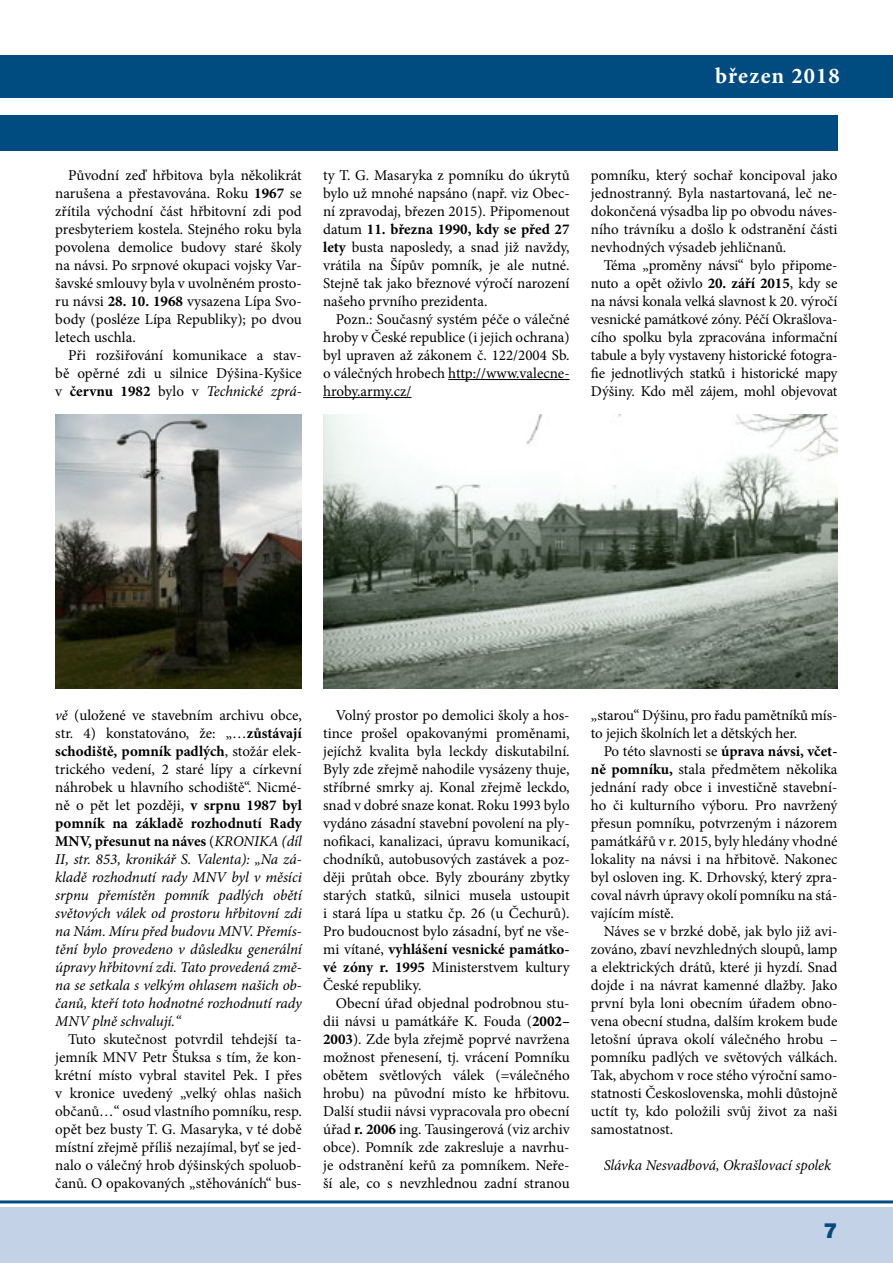
<style>
.page{position:relative;width:893px;height:1263px;background:#fff}
.page>*{position:absolute;margin:0;border:0;box-sizing:border-box;transform-origin:0 0}
.t1{font:700 22.5px "Minion Pro";letter-spacing:.05em;color:#fff}
.t2{font:900 21px "Helvetica Neue CE";color:#004b80}
.t3{font:15px/18px "Minion Pro";letter-spacing:-.005em;color:#000;text-align:justify}
.t4{font:italic 15px/18px "Minion Pro";letter-spacing:-.01em;color:#000;text-align:justify}
.s1{font-weight:700}
.s2{font-style:italic}
.s3{font-weight:700;font-style:normal}
.s4{font-style:normal}
</style>
<div class="page">
<div style="left:0;top:1208px;width:893px;height:55px;background:#c3d2e7"></div>
<div style="left:0;top:55px;width:893px;height:43px;background:#004b80"></div>
<hr style="left:0;top:1200px;width:893px;height:3px;background:#004b80">
<div style="left:0;top:115px;width:838px;height:35px;background:#004b80"></div>
<hr style="left:448px;top:379px;width:122px;height:1px;background:#000">
<hr style="left:323px;top:397px;width:88px;height:1px;background:#000">
<img style="left:56px;top:414px;width:246px;height:274px">
<img style="left:323px;top:414px;width:514px;height:274px">
<h1 class="t1" style="left:715px;top:60px;width:126px">březen 2018</h1>
<p class="t3" style="left:55px;top:166px;width:248px;text-indent:13px">Původní zeď hřbitova byla několikrát narušena a přestavována. Roku <span class="s1">1967</span> se zřítila východní část hřbitovní zdi pod presbyteriem kostela. Stejného roku byla povolena demolice budovy staré školy na návsi. Po srpnové okupaci vojsky Var&shy;šavské smlouvy byla v uvolněném prosto&shy;ru návsi <span class="s1">28. 10. 1968</span> vysazena Lípa Svo&shy;body (posléze Lípa Republiky); po dvou letech uschla.</p>
<p class="t3" style="left:55px;top:346px;width:248px;text-indent:13px">Při rozšiřování komunikace a stav&shy;bě opěrné zdi u silnice Dýšina-Kyšice v <span class="s1">červnu 1982</span> bylo v <span class="s2">Technické zprá-</span></p>
<p class="t3" style="left:323px;top:166px;width:248px">ty T. G. Masaryka z pomníku do úkrytů bylo už mnohé napsáno (např. viz Obec&shy;ní zpravodaj, březen 2015). Připomenout datum <span class="s1">11. března 1990, kdy se před 27 lety</span> busta naposledy, a snad již navždy, vrátila na Šípův pomník, je ale nutné.<br>Stejně tak jako březnové výročí narození našeho prvního prezidenta.</p>
<p class="t3" style="left:323px;top:310px;width:248px;text-indent:13px">Pozn.: Současný systém péče o válečné hroby v České republice (i jejich ochrana) byl upraven až zákonem č. 122/2004 Sb. o válečných hrobech http://www.valecne&shy;hroby.army.cz/</p>
<p class="t3" style="left:591px;top:166px;width:248px">pomníku, který sochař koncipoval jako jednostranný. Byla nastartovaná, leč ne&shy;dokončená výsadba lip po obvodu náves&shy;ního trávníku a došlo k odstranění části nevhodných výsadeb jehličnanů.</p>
<p class="t3" style="left:591px;top:256px;width:248px;text-indent:13px">Téma „proměny návsi“ bylo připome&shy;nuto a opět oživlo <span class="s1">20. září 2015</span>, kdy se na návsi konala velká slavnost k 20. výročí vesnické památkové zóny. Péčí Okrašlova&shy;cího spolku byla zpracována informační tabule a byly vystaveny historické fotogra&shy;fie jednotlivých statků i historické mapy Dýšiny. Kdo měl zájem, mohl objevovat</p>
<p class="t3" style="left:55px;top:706px;width:248px"><span class="s2">vě</span> (uložené ve stavebním archivu obce, str. 4) konstatováno, že: „…<span class="s1">zůstávají schodiště, pomník padlých</span>, stožár elek&shy;trického vedení, 2 staré lípy a církevní náhrobek u hlavního schodiště“. Nicmé&shy;ně o pět let později, <span class="s1">v srpnu 1987 byl pomník na základě rozhodnutí Rady MNV</span></p>
<p class="t4" style="left:55px;top:832px;width:248px;text-indent:33px"><span class="s3">, přesunut na náves</span> <span class="s4">(</span>KRONIKA (díl II, str. 853, kronikář S. Valenta): „Na zá&shy;kladě rozhodnutí rady MNV byl v měsíci srpnu přemístěn pomník padlých obětí světových válek od prostoru hřbitovní zdi na Nám. Míru před budovu MNV. Přemís&shy;tění bylo provedeno v důsledku generální úpravy hřbitovní zdi. Tato provedená změ&shy;na se setkala s velkým ohlasem našich ob&shy;čanů, kteří toto hodnotné rozhodnutí rady MNV plně schvalují.“</p>
<p class="t3" style="left:55px;top:1030px;width:248px;text-indent:13px">Tuto skutečnost potvrdil tehdejší ta&shy;jemník MNV Petr Štuksa s tím, že kon&shy;krétní místo vybral stavitel Pek. I přes v kronice uvedený „velký ohlas našich občanů…“ osud vlastního pomníku, resp. opět bez busty T. G. Masaryka, v té době místní zřejmě příliš nezajímal, byť se jed&shy;nalo o válečný hrob dýšinských spoluob&shy;čanů. O opakovaných „stěhováních“ bus-</p>
<p class="t3" style="left:323px;top:706px;width:248px;text-indent:13px">Volný prostor po demolici školy a hos&shy;tince prošel opakovanými proměnami, jejíchž kvalita byla leckdy diskutabilní.<br>Byly zde zřejmě nahodile vysázeny thuje, stříbrné smrky aj. Konal zřejmě leckdo, snad v dobré snaze konat. Roku 1993 bylo vydáno zásadní stavební povolení na ply&shy;nofikaci, kanalizaci, úpravu komunikací, chodníků, autobusových zastávek a poz&shy;ději průtah obce. Byly zbourány zbytky starých statků, silnici musela ustoupit i stará lípa u statku čp. 26 (u Čechurů).<br>Pro budoucnost bylo zásadní, byť ne vše&shy;mi vítané, <span class="s1">vyhlášení vesnické památko&shy;vé zóny r. 1995</span> Ministerstvem kultury České republiky.</p>
<p class="t3" style="left:323px;top:994px;width:248px;text-indent:13px">Obecní úřad objednal podrobnou stu&shy;dii návsi u památkáře K. Fouda (<span class="s1">2002– 2003</span>). Zde byla zřejmě poprvé navržena možnost přenesení, tj. vrácení Pomníku obětem světlových válek (=válečného hrobu) na původní místo ke hřbitovu.<br>Další studii návsi vypracovala pro obecní úřad <span class="s1">r. 2006</span> ing. Tausingerová (viz archiv obce). Pomník zde zakresluje a navrhu&shy;je odstranění keřů za pomníkem. Neře&shy;ší ale, co s nevzhlednou zadní stranou</p>
<p class="t3" style="left:591px;top:706px;width:248px">„starou“ Dýšinu, pro řadu pamětníků mís&shy;to jejich školních let a dětských her.</p>
<p class="t3" style="left:591px;top:742px;width:248px;text-indent:13px">Po této slavnosti se <span class="s1">úprava návsi, včet&shy;ně pomníku,</span> stala předmětem několika jednání rady obce i investičně stavební&shy;ho či kulturního výboru. Pro navržený přesun pomníku, potvrzeným i názorem památkářů v r. 2015, byly hledány vhodné lokality na návsi i na hřbitově. Nakonec byl osloven ing. K. Drhovský, který zpra&shy;coval návrh úpravy okolí pomníku na stá&shy;vajícím místě.</p>
<p class="t3" style="left:591px;top:922px;width:248px;text-indent:13px">Náves se v brzké době, jak bylo již avi&shy;zováno, zbaví nevzhledných sloupů, lamp a elektrických drátů, které ji hyzdí. Snad dojde i na návrat kamenné dlažby. Jako první byla loni obecním úřadem obno&shy;vena obecní studna, dalším krokem bude letošní úprava okolí válečného hrobu – pomníku padlých ve světových válkách.<br>Tak, abychom v roce stého výroční samo&shy;statnosti Československa, mohli důstojně uctít ty, kdo položili svůj život za naši samostatnost.</p>
<p class="t4" style="left:604px;top:1156px;width:229px">Slávka Nesvadbová, Okrašlovací spolek</p>
<h2 class="t2" style="left:823px;top:1217px;width:16px">7</h2>
</div>
